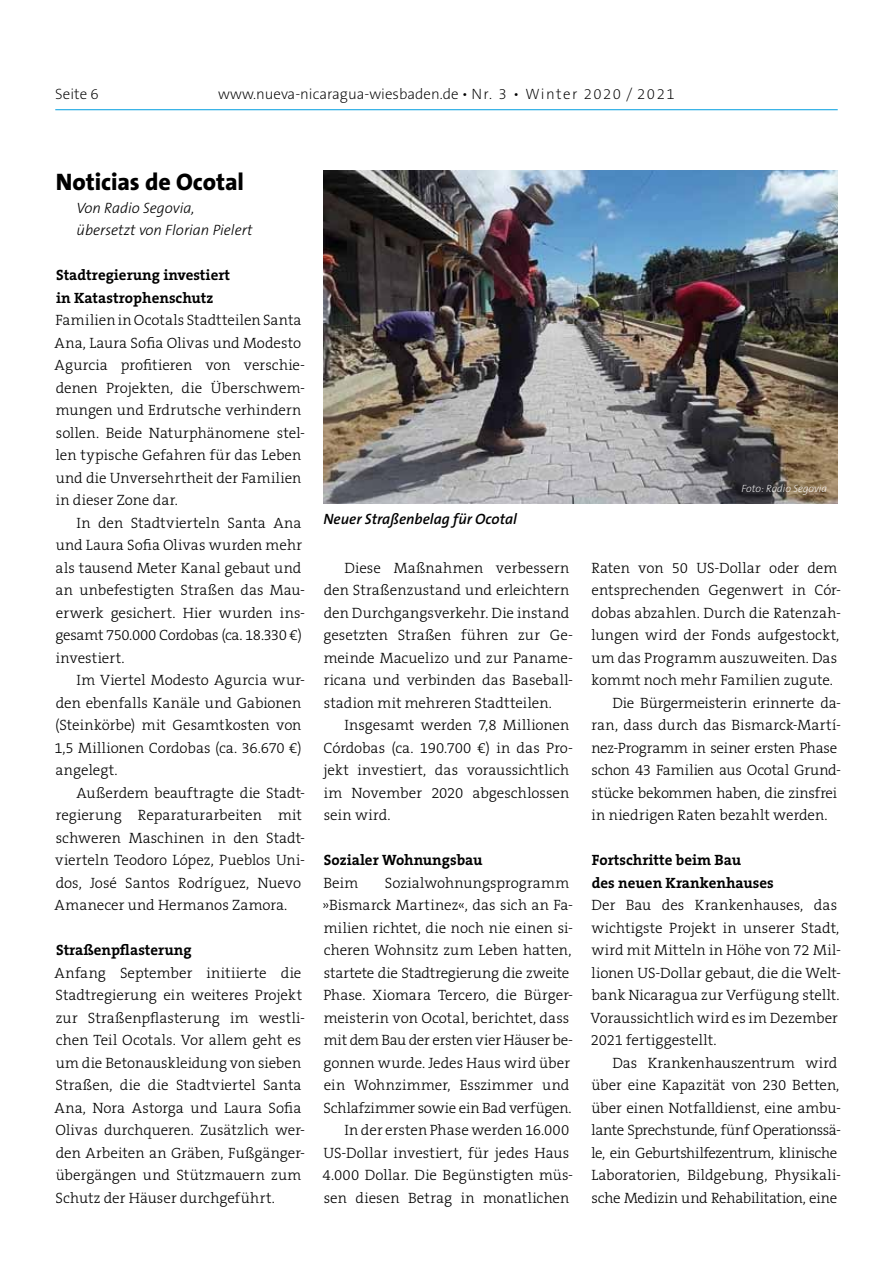
<style>
.page{position:relative;width:893px;height:1263px;background:#fff}
.page>*{position:absolute;margin:0;border:0;box-sizing:border-box;transform-origin:0 0}
.t1{font:800 24px "The Sans B8";letter-spacing:-.005em;color:#000}
.t2{font:300 15px/22.5px "The Serif B3";color:#000}
.t3{font:700 15px/22.5px "The Serif B7";color:#000}
.t4{font:200 15px "The Sans B2";color:#000}
.t5{font:italic 300 15px/22.5px "The Sans B3";color:#000}
.t6{font:italic 600 15px "The Sans B6";color:#000}
.t7{font:italic 200 10.5px "The Sans B2";color:#fff}
</style>
<div class="page">
<hr style="left:55px;top:109px;width:783px;height:1px;background:#009ee0">
<img style="left:323px;top:170px;width:515px;height:333px">
<p class="t4" style="left:55px;top:86px;width:45px">Seite 6</p>
<p class="t4" style="left:218px;top:86px;width:458px">www.nueva-nicaragua-wiesbaden.de • Nr. 3 • Winter 2020 / 2021</p>
<h1 class="t1" style="left:56px;top:169px;width:190px">Noticias de Ocotal</h1>
<p class="t5" style="left:77px;top:197px;width:178px">Von Radio Segovia, übersetzt von Florian Pielert</p>
<p class="t3" style="left:56px;top:264px;width:176px">Stadtregierung investiert in Katastrophenschutz</p>
<p class="t2" style="left:55px;top:310px;width:252px">Familien in Ocotals Stadtteilen Santa Ana, Laura Sofia Olivas und Modesto Agurcia profitieren von verschie&shy;denen Projekten, die Überschwem&shy;mungen und Erdrutsche verhindern sollen. Beide Naturphänomene stel&shy;len typische Gefahren für das Leben und die Unversehrtheit der Familien in dieser Zone dar.</p>
<p class="t2" style="left:56px;top:512px;width:251px;text-indent:21px">In den Stadtvierteln Santa Ana und Laura Sofia Olivas wurden mehr als tausend Meter Kanal gebaut und an unbefestigten Straßen das Mau&shy;erwerk gesichert. Hier wurden ins&shy;gesamt 750.000 Cordobas (ca. 18.330 €) investiert.</p>
<p class="t2" style="left:54px;top:670px;width:252px;text-indent:22px">Im Viertel Modesto Agurcia wur&shy;den ebenfalls Kanäle und Gabionen (Steinkörbe) mit Gesamtkosten von<br>1,5 Millionen Cordobas (ca. 36.670 €) angelegt.</p>
<p class="t2" style="left:55px;top:782px;width:252px;text-indent:22px">Außerdem beauftragte die Stadt&shy;regierung Reparaturarbeiten mit schweren Maschinen in den Stadt&shy;vierteln Teodoro López, Pueblos Uni&shy;dos, José Santos Rodríguez, Nuevo Amanecer und Hermanos Zamora.</p>
<p class="t3" style="left:56px;top:939px;width:137px">Straßenpflasterung</p>
<p class="t2" style="left:55px;top:962px;width:252px">Anfang September initiierte die Stadtregierung ein weiteres Projekt zur Straßenpflasterung im westli&shy;chen Teil Ocotals. Vor allem geht es um die Betonauskleidung von sieben Straßen, die die Stadtviertel Santa Ana, Nora Astorga und Laura Sofia Olivas durchqueren. Zusätzlich wer&shy;den Arbeiten an Gräben, Fußgänger&shy;übergängen und Stützmauern zum Schutz der Häuser durchgeführt.</p>
<p class="t6" style="left:323px;top:511px;width:195px">Neuer Straßenbelag für Ocotal</p>
<p class="t2" style="left:323px;top:557px;width:251px;text-indent:21px">Diese Maßnahmen verbessern den Straßenzustand und erleichtern den Durchgangsverkehr. Die instand gesetzten Straßen führen zur Ge&shy;meinde Macuelizo und zur Paname&shy;ricana und verbinden das Baseball&shy;stadion mit mehreren Stadtteilen.</p>
<p class="t2" style="left:323px;top:715px;width:251px;text-indent:21px">Insgesamt werden 7,8 Millionen<br>Córdobas (ca. 190.700 €) in das Pro&shy;jekt investiert, das voraussichtlich im November 2020 abgeschlossen sein wird.</p>
<p class="t3" style="left:324px;top:849px;width:160px">Sozialer Wohnungsbau</p>
<p class="t2" style="left:323px;top:872px;width:36px">Beim</p>
<p class="t2" style="left:322px;top:872px;width:253px;text-align:right">Sozialwohnungsprogramm »Bismarck Martinez«, das sich an Fa&shy;milien richtet, die noch nie einen si&shy;cheren Wohnsitz zum Leben hatten, startete die Stadtregierung die zweite Phase. Xiomara Tercero, die Bürger&shy;meisterin von Ocotal, berichtet, dass mit dem Bau der ersten vier Häuser be&shy;gonnen wurde. Jedes Haus wird über ein Wohnzimmer, Esszimmer und Schlafzimmer sowie ein Bad verfügen.<br>In der ersten Phase werden 16.000<br>US-Dollar investiert, für jedes Haus 4.000 Dollar. Die Begünstigten müs&shy;sen diesen Betrag in monatlichen</p>
<p class="t7" style="left:742px;top:483px;width:87px">Foto: Radio Segovia</p>
<p class="t2" style="left:591px;top:557px;width:247px">Raten von 50 US-Dollar oder dem</p>
<p class="t2" style="left:592px;top:580px;width:251px">entsprechenden Gegenwert in Cór-</p>
<p class="t2" style="left:592px;top:602px;width:251px">dobas abzahlen. Durch die Ratenzah-</p>
<p class="t2" style="left:591px;top:625px;width:249px">lungen wird der Fonds aufgestockt,</p>
<p class="t2" style="left:591px;top:647px;width:247px">um das Programm auszuweiten. Das</p>
<p class="t2" style="left:591px;top:670px;width:243px">kommt noch mehr Familien zugute.</p>
<p class="t2" style="left:612px;top:692px;width:230px">Die Bürgermeisterin erinnerte da-</p>
<p class="t2" style="left:592px;top:715px;width:251px">ran, dass durch das Bismarck-Martí-</p>
<p class="t2" style="left:592px;top:737px;width:247px">nez-Programm in seiner ersten Phase</p>
<p class="t2" style="left:592px;top:760px;width:251px">schon 43 Familien aus Ocotal Grund-</p>
<p class="t2" style="left:592px;top:782px;width:247px">stücke bekommen haben, die zinsfrei</p>
<p class="t2" style="left:592px;top:805px;width:238px">in niedrigen Raten bezahlt werden.</p>
<p class="t3" style="left:592px;top:849px;width:183px">Fortschritte beim Bau<br>des neuen Krankenhauses</p>
<p class="t2" style="left:591px;top:895px;width:252px">Der Bau des Krankenhauses, das wichtigste Projekt in unserer Stadt, wird mit Mitteln in Höhe von 72 Mil&shy;lionen US-Dollar gebaut, die die Welt&shy;bank Nicaragua zur Verfügung stellt.<br>Voraussichtlich wird es im Dezember 2021 fertiggestellt.</p>
<p class="t2" style="left:591px;top:1052px;width:251px;text-indent:21px">Das Krankenhauszentrum wird über eine Kapazität von 230 Betten, über einen Notfalldienst, eine ambu&shy;lante Sprechstunde, fünf Operationssä&shy;le, ein Geburtshilfezentrum, klinische Laboratorien, Bildgebung, Physikali&shy;sche Medizin und Rehabilitation, eine</p>
</div>
